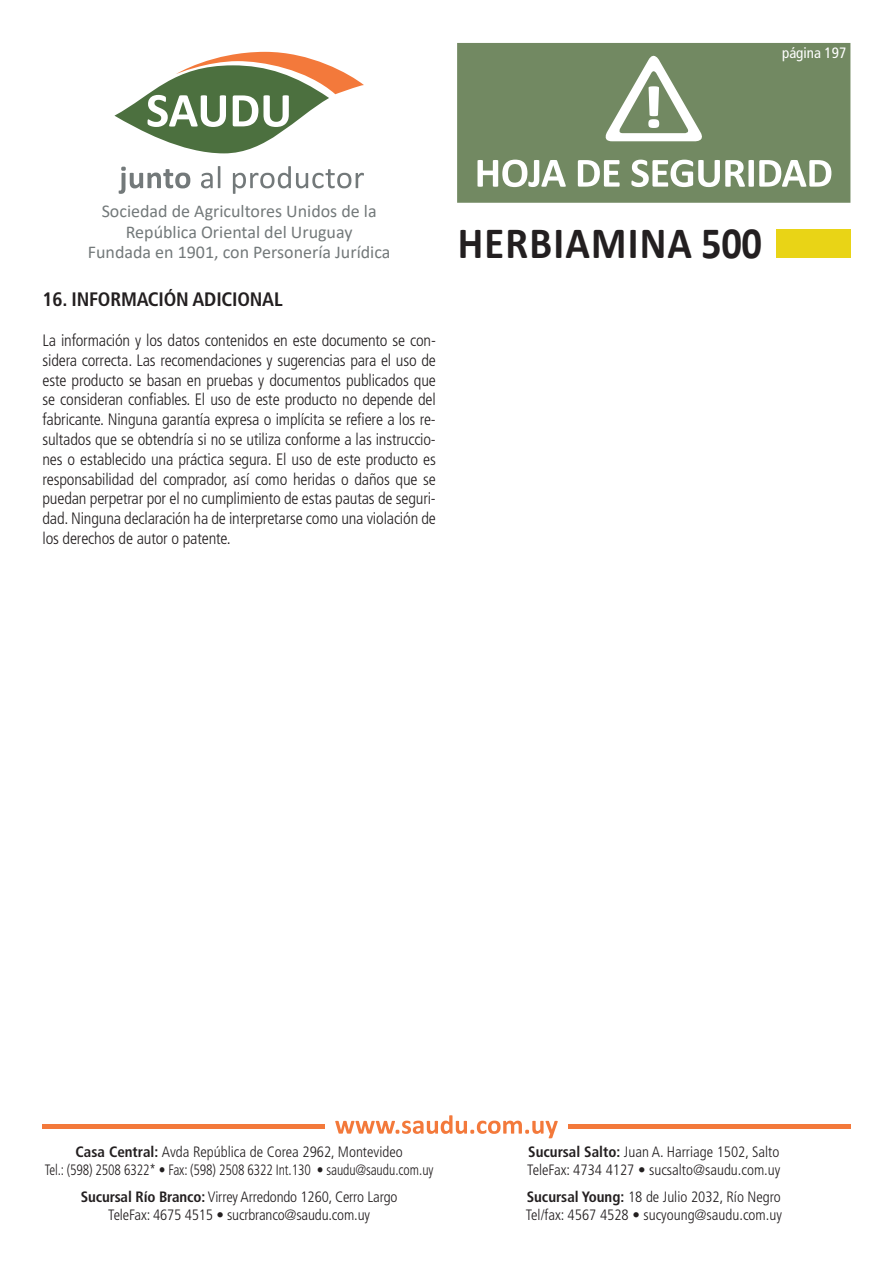
<style>
.page{position:relative;width:893px;height:1263px;background:#fff}
.page>*{position:absolute;margin:0;border:0;box-sizing:border-box;transform-origin:0 0}
.t1{font:700 45px "Calibri";letter-spacing:.03em;color:#231f20;scale:.9 1}
.t2{font:700 condensed 19.5px "Frutiger LT Std";letter-spacing:-.01em;color:#231f20}
.t3{font:18px/21.6px "Calibri";color:#73797a;text-align:center}
.t4{font:300 condensed 16.5px/19.8px "Frutiger LT Std";letter-spacing:-.01em;color:#231f20;text-align:justify}
.t5{font:300 condensed 15px/18px "Frutiger LT Std";color:#231f20;text-align:center}
.t6{font:condensed 15px "Frutiger LT Std";color:#fff}
.s1{font-weight:700}
</style>
<div class="page">
<svg style="left:457px;top:43px;width:393px;height:160px;background:#829674"></svg>
<svg style="left:119px;top:167px;width:71px;height:27px"></svg>
<svg style="left:201px;top:166px;width:19px;height:22px"></svg>
<svg style="left:233px;top:166px;width:131px;height:28px"></svg>
<svg style="left:114px;top:52px;width:250px;height:101px"></svg>
<div style="left:776px;top:229px;width:74px;height:29px;background:#e9d416"></div>
<svg style="left:43px;top:1125px;width:282px;height:4px"></svg>
<svg style="left:568px;top:1125px;width:282px;height:4px"></svg>
<svg style="left:335px;top:1115px;width:223px;height:23px"></svg>
<p class="t6" style="left:782px;top:45px;width:66px">página 197</p>
<p class="t3" style="left:102px;top:199px;width:276px">Sociedad de Agricultores Unidos de la<br>República Oriental del Uruguay</p>
<p class="t3" style="left:88px;top:240px;width:304px">Fundada en 1901, con Personería Jurídica</p>
<p class="t2" style="left:43px;top:288px;width:242px">16. INFORMACIÓN ADICIONAL</p>
<p class="t4" style="left:43px;top:330px;width:395px">La información y los datos contenidos en este documento se con&shy;sidera correcta. Las recomendaciones y sugerencias para el uso de este producto se basan en pruebas y documentos publicados que se consideran confiables. El uso de este producto no depende del fabricante. Ninguna garantía expresa o implícita se refiere a los re&shy;sultados que se obtendría si no se utiliza conforme a las instruccio&shy;nes o establecido una práctica segura. El uso de este producto es responsabilidad del comprador, así como heridas o daños que se puedan perpetrar por el no cumplimiento de estas pautas de seguri&shy;dad. Ninguna declaración ha de interpretarse como una violación de los derechos de autor o patente.</p>
<h1 class="t1" style="left:458px;top:211px;width:339px">HERBIAMINA 500</h1>
<p class="t5" style="left:45px;top:1143px;width:390px"><span class="s1">Casa Central:</span> Avda República de Corea 2962, Montevideo<br>Tel.: (598) 2508 6322* • Fax: (598) 2508 6322 Int.130 • saudu@saudu.com.uy</p>
<p class="t5" style="left:81px;top:1188px;width:318px"><span class="s1">Sucursal Río Branco:</span> Virrey Arredondo 1260, Cerro Largo<br>TeleFax: 4675 4515 • sucrbranco@saudu.com.uy</p>
<p class="t5" style="left:527px;top:1143px;width:255px;text-align:left"><span class="s1">Sucursal Salto:</span> Juan A. Harriage 1502, Salto<br>TeleFax: 4734 4127 • sucsalto@saudu.com.uy</p>
<p class="t5" style="left:526px;top:1188px;width:258px;text-align:left"><span class="s1">Sucursal Young:</span> 18 de Julio 2032, Río Negro<br>Tel/fax: 4567 4528 • sucyoung@saudu.com.uy</p>
</div>
